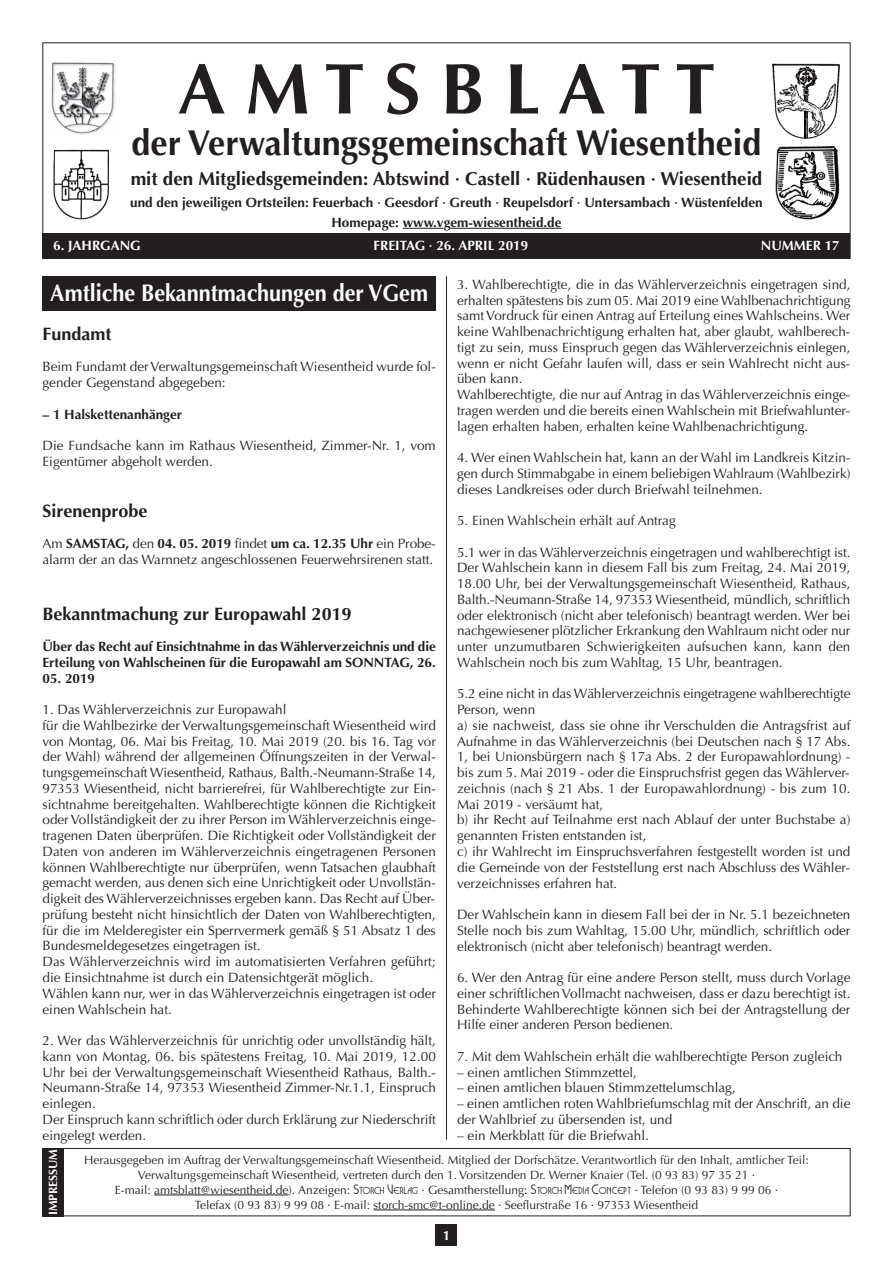
<style>
.page{position:relative;width:893px;height:1263px;background:#fff}
.page>*{position:absolute;margin:0;border:0;box-sizing:border-box;transform-origin:0 0}
.t1{font:700 72px "Optima";color:#231f20}
.t2{font:700 36px "Optima";color:#231f20;scale:.95 1}
.t3{font:700 24px "Optima";color:#fff;scale:.9 1}
.t4{font:700 18.75px "Optima";color:#231f20}
.t5{font:700 18px "Optima";color:#231f20}
.t6{font:13.5px/15.8px "Optima";color:#231f20}
.t7{font:700 13.5px/19.4px "Optima";color:#231f20;text-align:center}
.t8{font:700 13.5px "Optima";color:#fff}
.t9{font:12px/15px "Optima";color:#231f20;text-align:center}
.t10{font:700 12px "Optima";letter-spacing:-.005em;color:#fff}
.s1{font-weight:700}
.s2{font-family:"Busorama";font-weight:500}
.s3{font-family:"Busorama";font-weight:500;font-size:9px}
</style>
<div class="page">
<div style="left:436px;top:1225px;width:21px;height:21px;background:#231f20"></div>
<hr style="left:403px;top:228px;width:41px;height:1px;background:#231f20">
<hr style="left:450px;top:228px;width:111px;height:1px;background:#231f20">
<div style="left:43px;top:233px;width:807px;height:26px;background:#231f20"></div>
<hr style="left:446px;top:276px;width:1px;height:864px;background:#231f20">
<div style="left:43px;top:1148px;width:807px;height:68px;border:1px solid #231f20"></div>
<hr style="left:154px;top:1194px;width:135px;height:1px;background:#231f20">
<hr style="left:374px;top:1209px;width:121px;height:1px;background:#231f20">
<div style="left:43px;top:1148px;width:21px;height:68px;background:#231f20"></div>
<div style="left:43px;top:276px;width:393px;height:34px;background:#231f20"></div>
<img style="left:51px;top:62px;width:65px;height:73px">
<img style="left:53px;top:149px;width:56px;height:70px">
<img style="left:775px;top:146px;width:64px;height:74px">
<img style="left:772px;top:64px;width:68px;height:75px">
<h1 class="t1" style="left:178px;top:47px;width:539px">A M T S B L A T T</h1>
<h2 class="t2" style="left:132px;top:122px;width:664px">der Verwaltungsgemeinschaft Wiesentheid</h2>
<h3 class="t4" style="left:131px;top:168px;width:633px">mit den Mitgliedsgemeinden: Abtswind · Castell · Rüdenhausen · Wiesentheid</h3>
<p class="t7" style="left:130px;top:193px;width:634px">und den jeweiligen Ortsteilen: Feuerbach · Geesdorf · Greuth · Reupelsdorf · Untersambach · Wüstenfelden<br>Homepage: www.vgem-wiesentheid.de</p>
<p class="t8" style="left:53px;top:238px;width:89px">6. JAHRGANG</p>
<p class="t8" style="left:373px;top:238px;width:156px">FREITAG · 26. APRIL 2019</p>
<p class="t8" style="left:761px;top:238px;width:80px">NUMMER 17</p>
<h3 class="t3" style="left:50px;top:279px;width:421px">Amtliche Bekanntmachungen der VGem</h3>
<p class="t6" style="left:457px;top:277px;width:395px">3. Wahlberechtigte, die in das Wählerverzeichnis eingetragen sind, erhalten spätestens bis zum 05. Mai 2019 eine Wahlbenachrichtigung samt Vordruck für einen Antrag auf Erteilung eines Wahlscheins. Wer keine Wahlbenachrichtigung erhalten hat, aber glaubt, wahlberech&shy;tigt zu sein, muss Einspruch gegen das Wählerverzeichnis einlegen, wenn er nicht Gefahr laufen will, dass er sein Wahlrecht nicht aus&shy;üben kann.<br>Wahlberechtigte, die nur auf Antrag in das Wählerverzeichnis einge&shy;tragen werden und die bereits einen Wahlschein mit Briefwahlunter&shy;lagen erhalten haben, erhalten keine Wahlbenachrichtigung.</p>
<p class="t6" style="left:457px;top:450px;width:395px;text-align:justify">4. Wer einen Wahlschein hat, kann an der Wahl im Landkreis Kitzin&shy;gen durch Stimmabgabe in einem beliebigen Wahlraum (Wahlbezirk) dieses Landkreises oder durch Briefwahl teilnehmen.</p>
<p class="t6" style="left:457px;top:513px;width:220px">5. Einen Wahlschein erhält auf Antrag</p>
<p class="t6" style="left:457px;top:544px;width:395px;text-align:justify">5.1 wer in das Wählerverzeichnis eingetragen und wahlberechtigt ist.<br>Der Wahlschein kann in diesem Fall bis zum Freitag, 24. Mai 2019, 18.00 Uhr, bei der Verwaltungsgemeinschaft Wiesentheid, Rathaus, Balth.-Neumann-Straße 14, 97353 Wiesentheid, mündlich, schriftlich oder elektronisch (nicht aber telefonisch) beantragt werden. Wer bei nachgewiesener plötzlicher Erkrankung den Wahlraum nicht oder nur unter unzumutbaren Schwierigkeiten aufsuchen kann, kann den Wahlschein noch bis zum Wahltag, 15 Uhr, beantragen.</p>
<p class="t6" style="left:457px;top:686px;width:395px">5.2 eine nicht in das Wählerverzeichnis eingetragene wahlberechtigte Person, wenn<br>a) sie nachweist, dass sie ohne ihr Verschulden die Antragsfrist auf Aufnahme in das Wählerverzeichnis (bei Deutschen nach § 17 Abs.<br>1, bei Unionsbürgern nach § 17a Abs. 2 der Europawahlordnung) - bis zum 5. Mai 2019 - oder die Einspruchsfrist gegen das Wählerver&shy;zeichnis (nach § 21 Abs. 1 der Europawahlordnung) - bis zum 10.<br>Mai 2019 - versäumt hat,<br>b) ihr Recht auf Teilnahme erst nach Ablauf der unter Buchstabe a) genannten Fristen entstanden ist,<br>c) ihr Wahlrecht im Einspruchsverfahren festgestellt worden ist und die Gemeinde von der Feststellung erst nach Abschluss des Wähler&shy;verzeichnisses erfahren hat.</p>
<p class="t6" style="left:457px;top:907px;width:395px;text-align:justify">Der Wahlschein kann in diesem Fall bei der in Nr. 5.1 bezeichneten Stelle noch bis zum Wahltag, 15.00 Uhr, mündlich, schriftlich oder elektronisch (nicht aber telefonisch) beantragt werden.</p>
<p class="t6" style="left:457px;top:970px;width:395px;text-align:justify">6. Wer den Antrag für eine andere Person stellt, muss durch Vorlage einer schriftlichen Vollmacht nachweisen, dass er dazu berechtigt ist.<br>Behinderte Wahlberechtigte können sich bei der Antragstellung der Hilfe einer anderen Person bedienen.</p>
<p class="t6" style="left:457px;top:1048px;width:387px">7. Mit dem Wahlschein erhält die wahlberechtigte Person zugleich</p>
<p class="t6" style="left:457px;top:1064px;width:181px">– einen amtlichen Stimmzettel,</p>
<p class="t6" style="left:457px;top:1080px;width:280px">– einen amtlichen blauen Stimmzettelumschlag,</p>
<p class="t6" style="left:457px;top:1096px;width:395px">– einen amtlichen roten Wahlbriefumschlag mit der Anschrift, an die der Wahlbrief zu übersenden ist, und</p>
<p class="t6" style="left:457px;top:1127px;width:193px">– ein Merkblatt für die Briefwahl.</p>
<h3 class="t5" style="left:43px;top:323px;width:71px">Fundamt</h3>
<p class="t6" style="left:43px;top:359px;width:395px">Beim Fundamt der Verwaltungsgemeinschaft Wiesentheid wurde fol&shy;gender Gegenstand abgegeben:</p>
<p class="t7" style="left:43px;top:404px;width:141px">– 1 Halskettenanhänger</p>
<p class="t6" style="left:43px;top:438px;width:395px">Die Fundsache kann im Rathaus Wiesentheid, Zimmer-Nr. 1, vom<br>Eigentümer abgeholt werden.</p>
<h3 class="t5" style="left:43px;top:500px;width:107px">Sirenenprobe</h3>
<p class="t6" style="left:43px;top:536px;width:395px">Am <span class="s1">SAMSTAG,</span> den <span class="s1">04. 05. 2019</span> findet <span class="s1">um ca. 12.35 Uhr</span> ein Probe&shy;alarm der an das Warnnetz angeschlossenen Feuerwehrsirenen statt.</p>
<h3 class="t5" style="left:43px;top:603px;width:311px">Bekanntmachung zur Europawahl 2019</h3>
<p class="t7" style="left:43px;top:639px;width:395px;line-height:15.8px;text-align:left">Über das Recht auf Einsichtnahme in das Wählerverzeichnis und die<br>Erteilung von Wahlscheinen für die Europawahl am SONNTAG, 26.</p>
<p class="t7" style="left:43px;top:668px;width:54px">05. 2019</p>
<p class="t6" style="left:43px;top:702px;width:395px">1. Das Wählerverzeichnis zur Europawahl<br>für die Wahlbezirke der Verwaltungsgemeinschaft Wiesentheid wird von Montag, 06. Mai bis Freitag, 10. Mai 2019 (20. bis 16. Tag vor der Wahl) während der allgemeinen Öffnungszeiten in der Verwal&shy;tungsgemeinschaft Wiesentheid, Rathaus, Balth.-Neumann-Straße 14, 97353 Wiesentheid, nicht barrierefrei, für Wahlberechtigte zur Ein&shy;sichtnahme bereitgehalten. Wahlberechtigte können die Richtigkeit oder Vollständigkeit der zu ihrer Person im Wählerverzeichnis einge&shy;tragenen Daten überprüfen. Die Richtigkeit oder Vollständigkeit der Daten von anderen im Wählerverzeichnis eingetragenen Personen können Wahlberechtigte nur überprüfen, wenn Tatsachen glaubhaft gemacht werden, aus denen sich eine Unrichtigkeit oder Unvollstän&shy;digkeit des Wählerverzeichnisses ergeben kann. Das Recht auf Über&shy;prüfung besteht nicht hinsichtlich der Daten von Wahlberechtigten, für die im Melderegister ein Sperrvermerk gemäß § 51 Absatz 1 des Bundesmeldegesetzes eingetragen ist.<br>Das Wählerverzeichnis wird im automatisierten Verfahren geführt; die Einsichtnahme ist durch ein Datensichtgerät möglich.<br>Wählen kann nur, wer in das Wählerverzeichnis eingetragen ist oder einen Wahlschein hat.</p>
<p class="t6" style="left:43px;top:1033px;width:395px">2. Wer das Wählerverzeichnis für unrichtig oder unvollständig hält, kann von Montag, 06. bis spätestens Freitag, 10. Mai 2019, 12.00<br>Uhr bei der Verwaltungsgemeinschaft Wiesentheid Rathaus, Balth.- Neumann-Straße 14, 97353 Wiesentheid Zimmer-Nr.1.1, Einspruch einlegen.<br>Der Einspruch kann schriftlich oder durch Erklärung zur Niederschrift eingelegt werden.</p>
<p class="t9" style="left:84px;top:1152px;width:726px">Herausgegeben im Auftrag der Verwaltungsgemeinschaft Wiesentheid. Mitglied der Dorfschätze. Verantwortlich für den Inhalt, amtlicher Teil:<br>Verwaltungsgemeinschaft Wiesentheid, vertreten durch den 1. Vorsitzenden Dr. Werner Knaier (Tel. (0 93 83) 97 35 21 ·<br>E-mail: amtsblatt@wiesentheid.de). Anzeigen: <span class="s2">S</span><span class="s3">TORCH</span> <span class="s2">V</span><span class="s3">ERLAG</span> · Gesamtherstellung: <span class="s2">S</span><span class="s3">TORCH</span> <span class="s2">M</span><span class="s3">EDIA</span> <span class="s2">C</span><span class="s3">ONCEPT</span> · Telefon (0 93 83) 9 99 06 ·<br>Telefax (0 93 83) 9 99 08 · E-mail: storch-smc@t-online.de · Seeflurstraße 16 · 97353 Wiesentheid</p>
<p class="t10" style="left:46px;top:1215px;width:68px;rotate:-90deg">IMPRESSUM</p>
<p class="t8" style="left:443px;top:1227px;width:9px">1</p>
</div>
